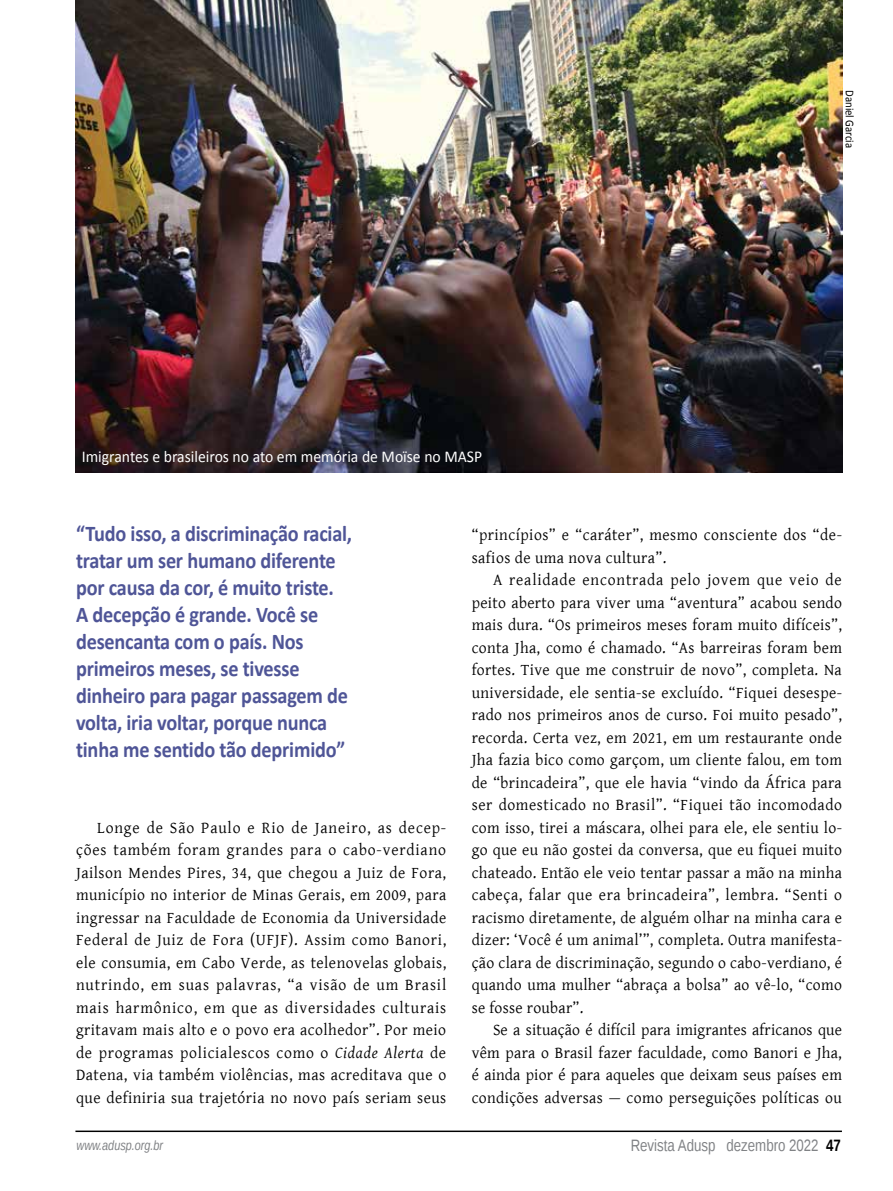
<style>
.page{position:relative;width:893px;height:1191px;background:#fff}
.page>*{position:absolute;margin:0;border:0;box-sizing:border-box;transform-origin:0 0}
.t1{font:700 22.5px/27px "Calibri";letter-spacing:-.01em;color:#4f5597;scale:.9 1}
.t2{font:16.5px/22.5px "Gentium Basic";letter-spacing:.03em;color:#000;text-align:justify;scale:.95 1}
.t3{font:16.5px "Calibri";color:#fff;scale:.95 1}
.t4{font:16.5px "Liberation Sans Narrow";color:#808285}
.t5{font:italic 13.5px "Liberation Sans Narrow";color:#808285}
.t6{font:12px "Calibri";color:#000;scale:.9 1}
.s1{font-style:italic}
.s2{font-weight:700;color:#000}
</style>
<div class="page">
<hr style="left:75px;top:1130px;width:767px;height:2px;background:#000">
<img style="left:75px;top:0;width:768px;height:473px">
<p class="t3" style="left:82px;top:446px;width:423px">Imigrantes e brasileiros no ato em memória de Moïse no MASP</p>
<p class="t6" style="left:857px;top:90px;width:66px;rotate:90deg">Daniel Garcia</p>
<p class="t1" style="left:76px;top:519px;width:308px">“Tudo isso, a discriminação racial, tratar um ser humano diferente por causa da cor, é muito triste.<br>A decepção é grande. Você se desencanta com o país. Nos primeiros meses, se tivesse dinheiro para pagar passagem de volta, iria voltar, porque nunca tinha me sentido tão deprimido”</p>
<p class="t2" style="left:76px;top:815px;width:391px;text-indent:21px">Longe de São Paulo e Rio de Janeiro, as decep&shy;ções também foram grandes para o cabo-verdiano Jailson Mendes Pires, 34, que chegou a Juiz de Fora, município no interior de Minas Gerais, em 2009, para ingressar na Faculdade de Economia da Universidade Federal de Juiz de Fora (UFJF). Assim como Banori, ele consumia, em Cabo Verde, as telenovelas globais, nutrindo, em suas palavras, “a visão de um Brasil mais harmônico, em que as diversidades culturais gritavam mais alto e o povo era acolhedor”. Por meio de programas policialescos como o <span class="s1">Cidade Alerta</span> de Datena, via também violências, mas acreditava que o que definiria sua trajetória no novo país seriam seus</p>
<p class="t2" style="left:472px;top:523px;width:391px">“princípios” e “caráter”, mesmo consciente dos “de&shy;safios de uma nova cultura”.</p>
<p class="t2" style="left:472px;top:568px;width:391px;text-indent:21px">A realidade encontrada pelo jovem que veio de peito aberto para viver uma “aventura” acabou sendo mais dura. “Os primeiros meses foram muito difíceis”, conta Jha, como é chamado. “As barreiras foram bem fortes. Tive que me construir de novo”, completa. Na universidade, ele sentia-se excluído. “Fiquei desespe&shy;rado nos primeiros anos de curso. Foi muito pesado”, recorda. Certa vez, em 2021, em um restaurante onde Jha fazia bico como garçom, um cliente falou, em tom de “brincadeira”, que ele havia “vindo da África para ser domesticado no Brasil”. “Fiquei tão incomodado com isso, tirei a máscara, olhei para ele, ele sentiu lo&shy;go que eu não gostei da conversa, que eu fiquei muito chateado. Então ele veio tentar passar a mão na minha cabeça, falar que era brincadeira”, lembra. “Senti o racismo diretamente, de alguém olhar na minha cara e dizer: ‘Você é um animal’”, completa. Outra manifesta&shy;ção clara de discriminação, segundo o cabo-verdiano, é quando uma mulher “abraça a bolsa” ao vê-lo, “como se fosse roubar”.</p>
<p class="t2" style="left:472px;top:1018px;width:391px;text-indent:21px">Se a situação é difícil para imigrantes africanos que vêm para o Brasil fazer faculdade, como Banori e Jha, é ainda pior é para aqueles que deixam seus países em condições adversas — como perseguições políticas ou</p>
<p class="t5" style="left:76px;top:1136px;width:88px">www.adusp.org.br</p>
<p class="t4" style="left:631px;top:1135px;width:212px">Revista Adusp dezembro 2022 <span class="s2">47</span></p>
</div>
